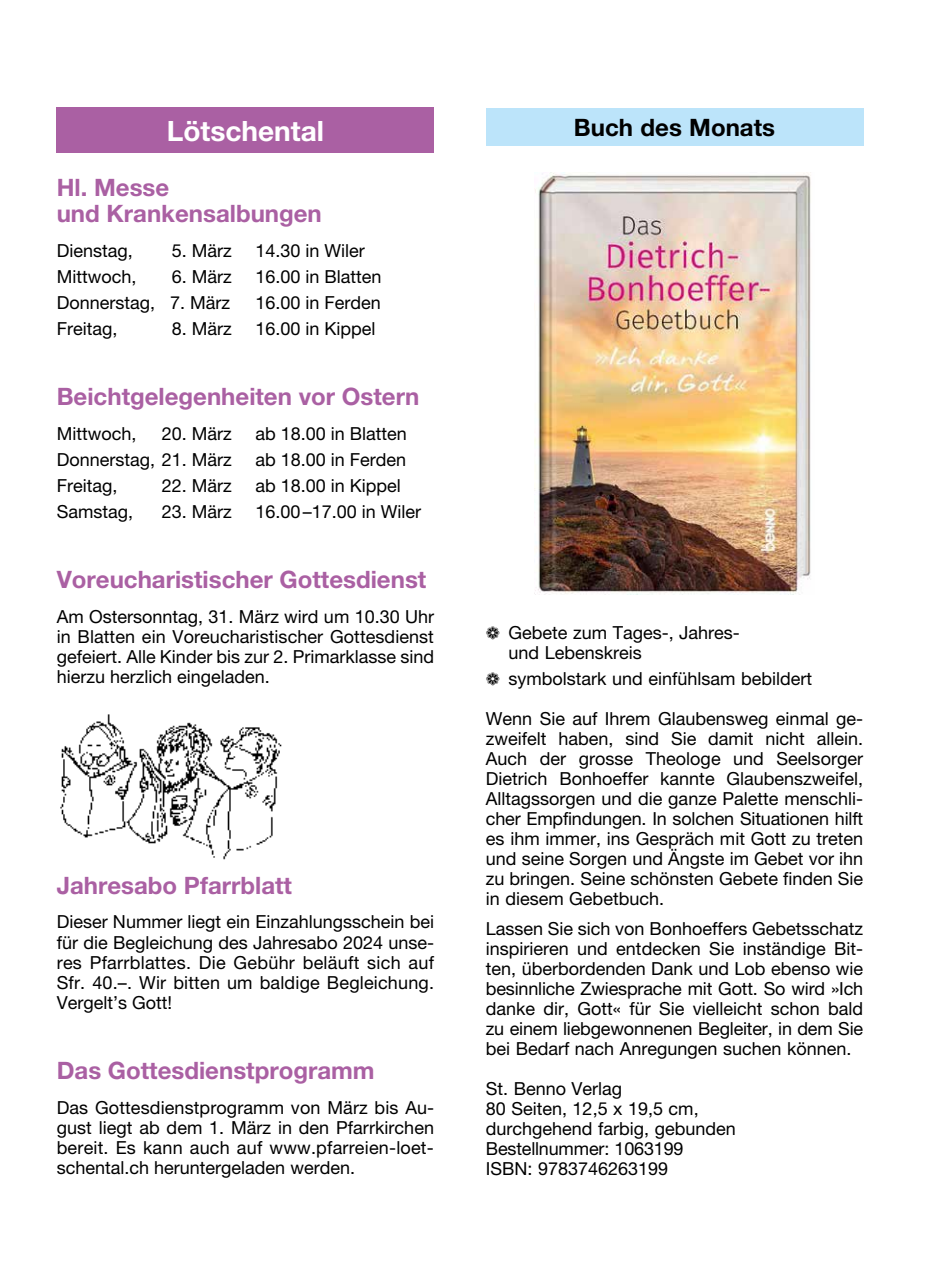
<style>
.page{position:relative;width:942px;height:1276px;background:#fff}
.page>*{position:absolute;margin:0;border:0;box-sizing:border-box;transform-origin:0 0}
.t1{font:700 28px "Helvetica Neue LT Pro";color:#fff}
.t2{font:700 24px/26.2px "Helvetica Neue LT Pro";color:#aa60a3}
.t3{font:700 24px "Helvetica Neue LT Pro";color:#000}
.t4{font:18px/20px "Helvetica Neue LT Pro";color:#000;text-align:justify}
</style>
<div class="page">
<div style="left:57px;top:108px;width:377px;height:45px;background:#aa60a3"></div>
<div style="left:485px;top:108px;width:377px;height:38px;background:#bce4fa"></div>
<img style="left:534px;top:172px;width:277px;height:423px">
<img style="left:60px;top:714px;width:222px;height:146px">
<h1 class="t1" style="left:167px;top:113px;width:159px">Lötschental</h1>
<h2 class="t2" style="left:57px;top:174px;width:266px">Hl. Messe<br>und Krankensalbungen</h2>
<p class="t4" style="left:57px;top:240px;width:78px">Dienstag,</p>
<p class="t4" style="left:172px;top:240px;width:61px">5. März</p>
<p class="t4" style="left:255px;top:240px;width:111px">14.30 in Wiler</p>
<p class="t4" style="left:57px;top:266px;width:81px">Mittwoch,</p>
<p class="t4" style="left:172px;top:266px;width:61px">6. März</p>
<p class="t4" style="left:255px;top:266px;width:128px">16.00 in Blatten</p>
<p class="t4" style="left:57px;top:292px;width:175px">Donnerstag, 7. März</p>
<p class="t4" style="left:255px;top:292px;width:127px">16.00 in Ferden</p>
<p class="t4" style="left:57px;top:318px;width:62px">Freitag,</p>
<p class="t4" style="left:172px;top:318px;width:61px">8. März</p>
<p class="t4" style="left:255px;top:318px;width:122px">16.00 in Kippel</p>
<h2 class="t2" style="left:57px;top:383px;width:364px">Beichtgelegenheiten vor Ostern</h2>
<p class="t4" style="left:57px;top:423px;width:81px">Mittwoch,</p>
<p class="t4" style="left:162px;top:423px;width:72px">20. März</p>
<p class="t4" style="left:255px;top:423px;width:153px">ab 18.00 in Blatten</p>
<p class="t4" style="left:57px;top:449px;width:176px">Donnerstag, 21. März</p>
<p class="t4" style="left:255px;top:449px;width:152px">ab 18.00 in Ferden</p>
<p class="t4" style="left:57px;top:475px;width:62px">Freitag,</p>
<p class="t4" style="left:162px;top:475px;width:72px">22. März</p>
<p class="t4" style="left:255px;top:475px;width:147px">ab 18.00 in Kippel</p>
<p class="t4" style="left:57px;top:501px;width:78px">Samstag,</p>
<p class="t4" style="left:162px;top:501px;width:72px">23. März</p>
<p class="t4" style="left:255px;top:501px;width:167px">16.00–17.00 in Wiler</p>
<h2 class="t2" style="left:57px;top:566px;width:371px">Voreucharistischer Gottesdienst</h2>
<p class="t4" style="left:57px;top:606px;width:379px">Am Ostersonntag, 31. März wird um 10.30 Uhr in Blatten ein Voreucharistischer Gottesdienst gefeiert. Alle Kinder bis zur 2. Primarklasse sind hierzu herzlich eingeladen.</p>
<h2 class="t2" style="left:57px;top:872px;width:237px">Jahresabo Pfarrblatt</h2>
<p class="t4" style="left:57px;top:911px;width:379px">Dieser Nummer liegt ein Einzahlungsschein bei für die Begleichung des Jahresabo 2024 unse&shy;res Pfarrblattes. Die Gebühr beläuft sich auf Sfr. 40.–. Wir bitten um baldige Begleichung.<br>Vergelt’s Gott!</p>
<h2 class="t2" style="left:57px;top:1057px;width:319px">Das Gottesdienstprogramm</h2>
<p class="t4" style="left:57px;top:1096px;width:379px">Das Gottesdienstprogramm von März bis Au&shy;gust liegt ab dem 1. März in den Pfarrkirchen bereit. Es kann auch auf www.pfarreien-loet&shy;schental.ch heruntergeladen werden.</p>
<h2 class="t3" style="left:573px;top:113px;width:202px">Buch des Monats</h2>
<p class="t4" style="left:508px;top:622px;width:233px">Gebete zum Tages-, Jahres&shy;und Lebenskreis</p>
<p class="t4" style="left:508px;top:668px;width:305px">symbolstark und einfühlsam bebildert</p>
<p class="t4" style="left:485px;top:708px;width:379px">Wenn Sie auf Ihrem Glaubensweg einmal ge - zweifelt haben, sind Sie damit nicht allein.<br>Auch der grosse Theologe und Seelsorger Dietrich Bonhoeffer kannte Glaubenszweifel, Alltagssorgen und die ganze Palette menschli&shy;cher Empfindungen. In solchen Situationen hilft es ihm immer, ins Gespräch mit Gott zu treten und seine Sorgen und Ängste im Gebet vor ihn zu bringen. Seine schönsten Gebete finden Sie in diesem Gebetbuch.</p>
<p class="t4" style="left:485px;top:918px;width:379px">Lassen Sie sich von Bonhoeffers Gebetsschatz inspirieren und entdecken Sie inständige Bit - ten, überbordenden Dank und Lob ebenso wie besinnliche Zwiesprache mit Gott. So wird »Ich danke dir, Gott« für Sie vielleicht schon bald zu einem liebgewonnenen Begleiter, in dem Sie bei Bedarf nach Anregungen suchen können.</p>
<p class="t4" style="left:485px;top:1078px;width:251px;text-align:left">St. Benno Verlag<br>80 Seiten, 12,5 x 19,5 cm, durchgehend farbig, gebunden<br>Bestellnummer: 1063199<br>ISBN: 9783746263199</p>
</div>
